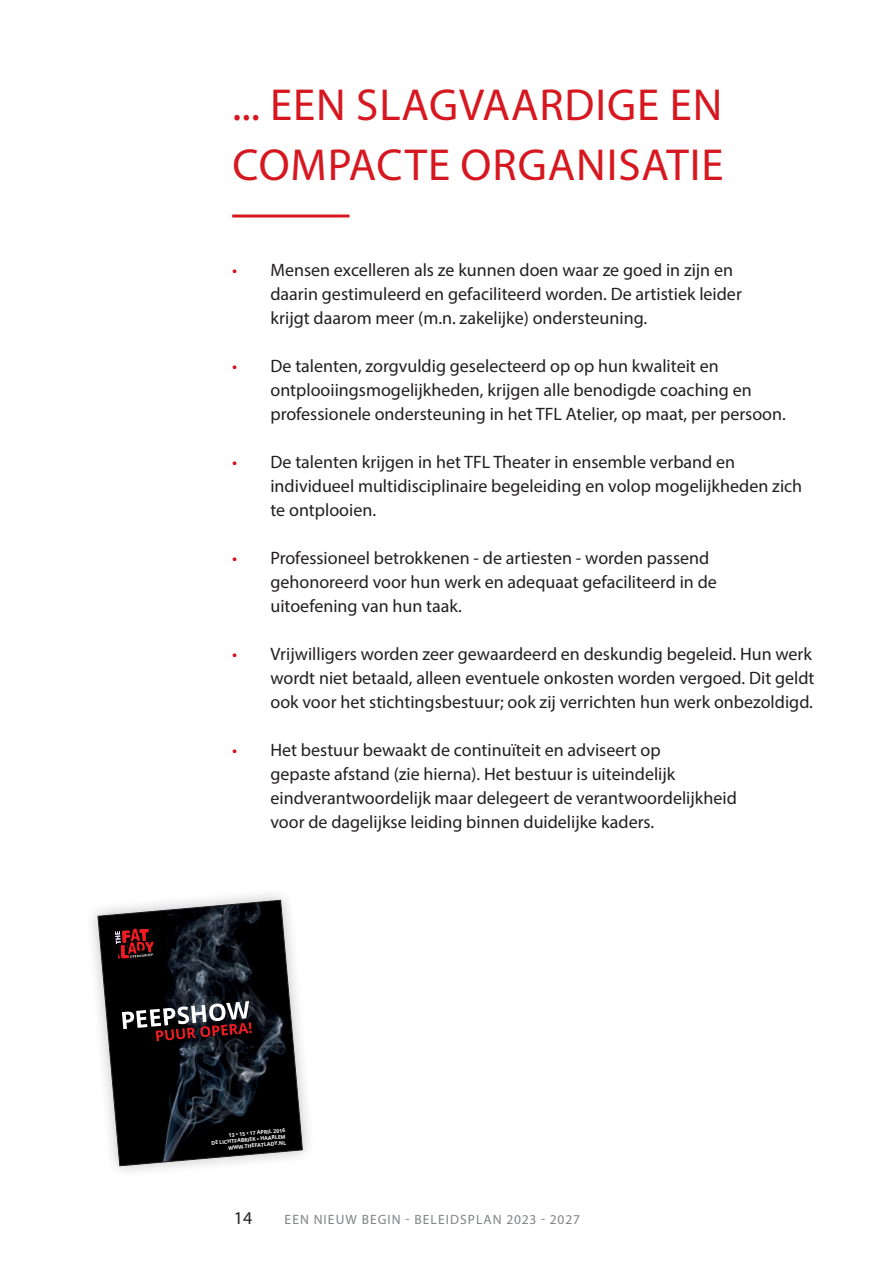
<style>
.page{position:relative;width:893px;height:1263px;background:#fff}
.page>*{position:absolute;margin:0;border:0;box-sizing:border-box;transform-origin:0 0}
.Kop_Rood{font:45px/60px "Myriad Pro";letter-spacing:.02em;color:#d7171f}
.Platte_tekst{font:18px/24px "Myriad Pro";color:#231f20}
.t1{font:13.5px "Myriad Pro";letter-spacing:.08em;color:#808285}
.t2{font:700 5.25px/6.3px "Open Sans";color:#fff;text-align:right}
.s1{color:#d7171f}
</style>
<div class="page">
<div style="left:85px;top:887px;width:231px;height:292px;background:#231f20;opacity:.3"></div>
<svg style="left:98px;top:900px;width:205px;height:266px;background:#353437"></svg>
<hr style="left:232px;top:215px;width:118px;height:3px;background:#d7171f">
<p class="Kop_Rood" style="left:232px;top:74px;width:493px">... EEN SLAGVAARDIGE EN<br>COMPACTE ORGANISATIE</p>
<p class="Platte_tekst" style="left:270px;top:258px;width:473px;text-indent:-38px"><span class="s1">•</span> Mensen excelleren als ze kunnen doen waar ze goed in zijn en daarin gestimuleerd en gefaciliteerd worden. De artistiek leider krijgt daarom meer (m.n. zakelijke) ondersteuning.</p>
<p class="Platte_tekst" style="left:270px;top:354px;width:517px;text-indent:-38px"><span class="s1">•</span> De talenten, zorgvuldig geselecteerd op op hun kwaliteit en ontplooiingsmogelijkheden, krijgen alle benodigde coaching en professionele ondersteuning in het TFL Atelier, op maat, per persoon.</p>
<p class="Platte_tekst" style="left:270px;top:450px;width:533px;text-indent:-38px"><span class="s1">•</span> De talenten krijgen in het TFL Theater in ensemble verband en individueel multidisciplinaire begeleiding en volop mogelijkheden zich</p>
<p class="Platte_tekst" style="left:270px;top:498px;width:107px">te ontplooien.</p>
<p class="Platte_tekst" style="left:270px;top:546px;width:448px;text-indent:-38px"><span class="s1">•</span> Professioneel betrokkenen - de artiesten - worden passend gehonoreerd voor hun werk en adequaat gefaciliteerd in de uitoefening van hun taak.</p>
<p class="Platte_tekst" style="left:270px;top:642px;width:546px;text-indent:-38px"><span class="s1">•</span> Vrijwilligers worden zeer gewaardeerd en deskundig begeleid. Hun werk wordt niet betaald, alleen eventuele onkosten worden vergoed. Dit geldt ook voor het stichtingsbestuur; ook zij verrichten hun werk onbezoldigd.</p>
<p class="Platte_tekst" style="left:270px;top:738px;width:468px;text-indent:-38px"><span class="s1">•</span> Het bestuur bewaakt de continuïteit en adviseert op<br>gepaste afstand (zie hierna). Het bestuur is uiteindelijk eindverantwoordelijk maar delegeert de verantwoordelijkheid voor de dagelijkse leiding binnen duidelijke kaders.</p>
<p class="t2" style="left:211px;top:1133px;width:76px;rotate:-5deg">13 • 15 • 17 APRIL 2016<br>DE LICHTFABRIEK • HAARLEM<br>WWW.THEFATLADY.NL</p>
<p class="Platte_tekst" style="left:234px;top:1206px;width:20px">14</p>
<p class="t1" style="left:285px;top:1211px;width:297px">EEN NIEUW BEGIN - BELEIDSPLAN 2023 - 2027</p>
</div>
